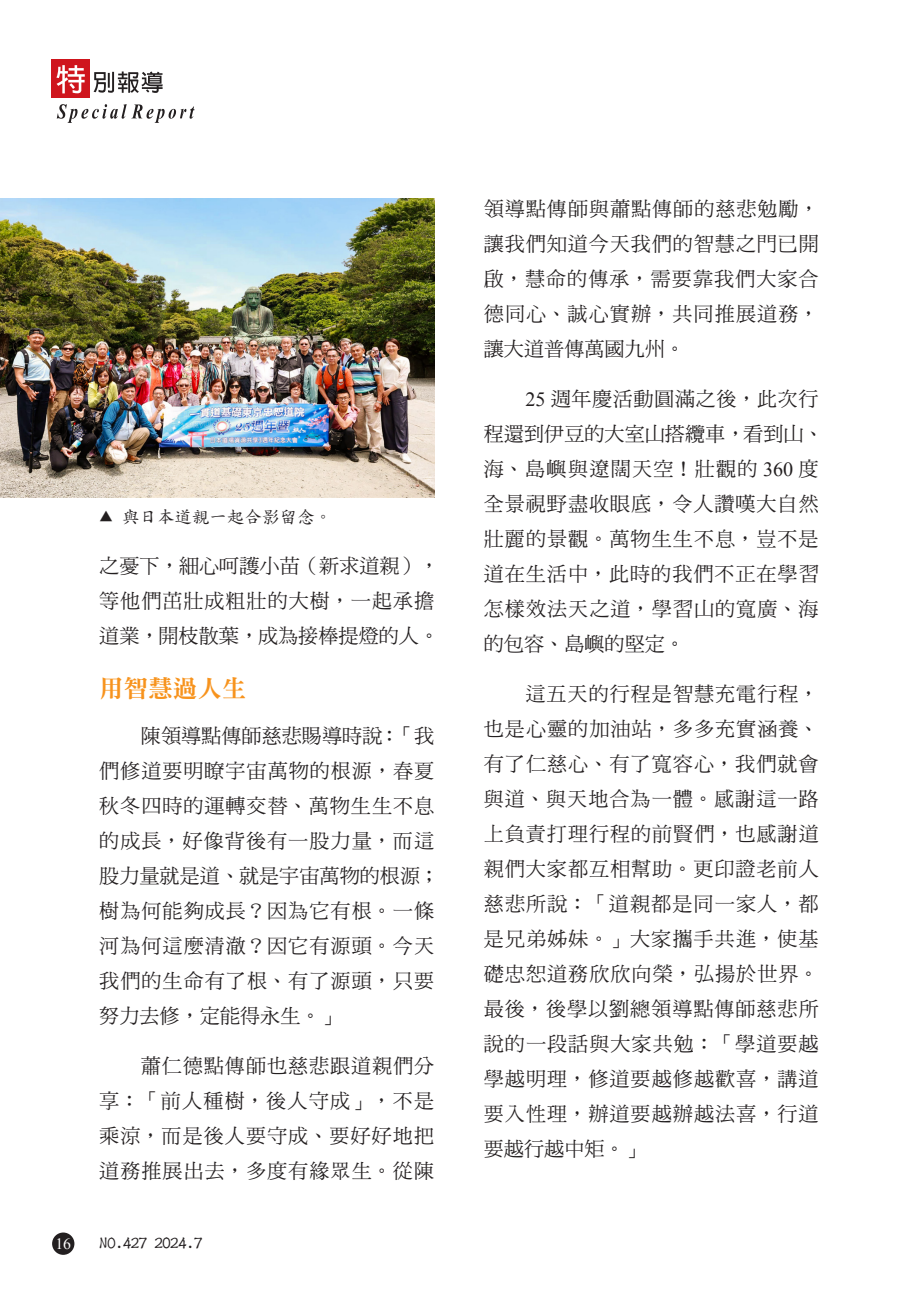
<style>
.page{position:relative;width:918px;height:1290px;background:#fff}
.page>*{position:absolute;margin:0;border:0;box-sizing:border-box;transform-origin:0 0}
._03_內文樣式{font:24.5px "DF Ming Std W9";color:#f7931d}
._03_內文樣式-2{font:20.12px/35px "DF Ming Std W5";letter-spacing:.045em;color:#231f20;text-align:justify}
._03_內文樣式-3{font:20.12px/35px "DF Ming Std W5";color:#231f20}
.照片說明{font:17.5px "DF Kai Shu Std W5";color:#231f20}
.t1{font:700 17.5px "AR Li Shu B5";letter-spacing:-.05em;color:#231f20}
.t2{font:15.75px "Times New Roman";color:#fff}
.s1{font-size:14px}
.s2{font-family:"Times New Roman"}
</style>
<div class="page">
<div style="left:52px;top:1232px;width:22px;height:23px;background:#231f20;border-radius:50%"></div>
<div style="left:51px;top:60px;width:39px;height:38px;background:#cf151d"></div>
<svg style="left:56px;top:65px;width:29px;height:28px"></svg>
<svg style="left:94px;top:71px;width:69px;height:22px"></svg>
<svg style="left:57px;top:104px;width:137px;height:19px"></svg>
<img style="left:0;top:198px;width:434px;height:300px">
<p class="照片說明" style="left:99px;top:507px;width:234px"><span class="s1">▲</span> 與日本道親一起合影留念。</p>
<p class="_03_內文樣式-3" style="left:99px;top:548px;width:341px">之憂下，細心呵護小苗（新求道親），等他們茁壯成粗壯的大樹，一起承擔道業，開枝散葉，成為接棒提燈的人。</p>
<p class="_03_內文樣式" style="left:99px;top:674px;width:148px">用智慧過人生</p>
<p class="_03_內文樣式-2" style="left:99px;top:718px;width:341px;text-align:left;text-indent:42px">陳領導點傳師慈悲賜導時說：「我們修道要明瞭宇宙萬物的根源，春夏秋冬四時的運轉交替、萬物生生不息的成長，好像背後有一股力量，而這股力量就是道、就是宇宙萬物的根源；樹為何能夠成長？因為它有根。一條河為何這麼清澈？因它有源頭。今天我們的生命有了根、有了源頭，只要努力去修，定能得永生。」</p>
<p class="_03_內文樣式-2" style="left:99px;top:1047px;width:336px;text-indent:42px">蕭仁德點傳師也慈悲跟道親們分享：「前人種樹，後人守成」，不是乘涼，而是後人要守成、要好好地把道務推展出去，多度有緣眾生。從陳</p>
<p class="t2" style="left:55px;top:1233px;width:17px">16</p>
<p class="t1" style="left:99px;top:1233px;width:105px">NO.427 2024.7</p>
<p class="_03_內文樣式-2" style="left:484px;top:191px;width:336px">領導點傳師與蕭點傳師的慈悲勉勵，讓我們知道今天我們的智慧之門已開啟，慧命的傳承，需要靠我們大家合德同心、誠心實辦，共同推展道務，讓大道普傳萬國九州。</p>
<p class="_03_內文樣式-2" style="left:484px;top:381px;width:341px;text-align:left;text-indent:42px"><span class="s2">25</span> 週年慶活動圓滿之後，此次行程還到伊豆的大室山搭纜車，看到山、海、島嶼與遼闊天空！壯觀的 <span class="s2">360</span> 度全景視野盡收眼底，令人讚嘆大自然壯麗的景觀。萬物生生不息，豈不是道在生活中，此時的我們不正在學習怎樣效法天之道，學習山的寬廣、海的包容、島嶼的堅定。</p>
<p class="_03_內文樣式-2" style="left:484px;top:675px;width:336px;text-indent:42px">這五天的行程是智慧充電行程，也是心靈的加油站，多多充實涵養、有了仁慈心、有了寬容心，我們就會與道、與天地合為一體。感謝這一路上負責打理行程的前賢們，也感謝道親們大家都互相幫助。更印證老前人慈悲所說：「道親都是同一家人，都是兄弟姊妹。」大家攜手共進，使基礎忠恕道務欣欣向榮，弘揚於世界。最後，後學以劉總領導點傳師慈悲所說的一段話與大家共勉：「學道要越學越明理，修道要越修越歡喜，講道要入性理，辦道要越辦越法喜，行道要越行越中矩。」</p>
</div>
